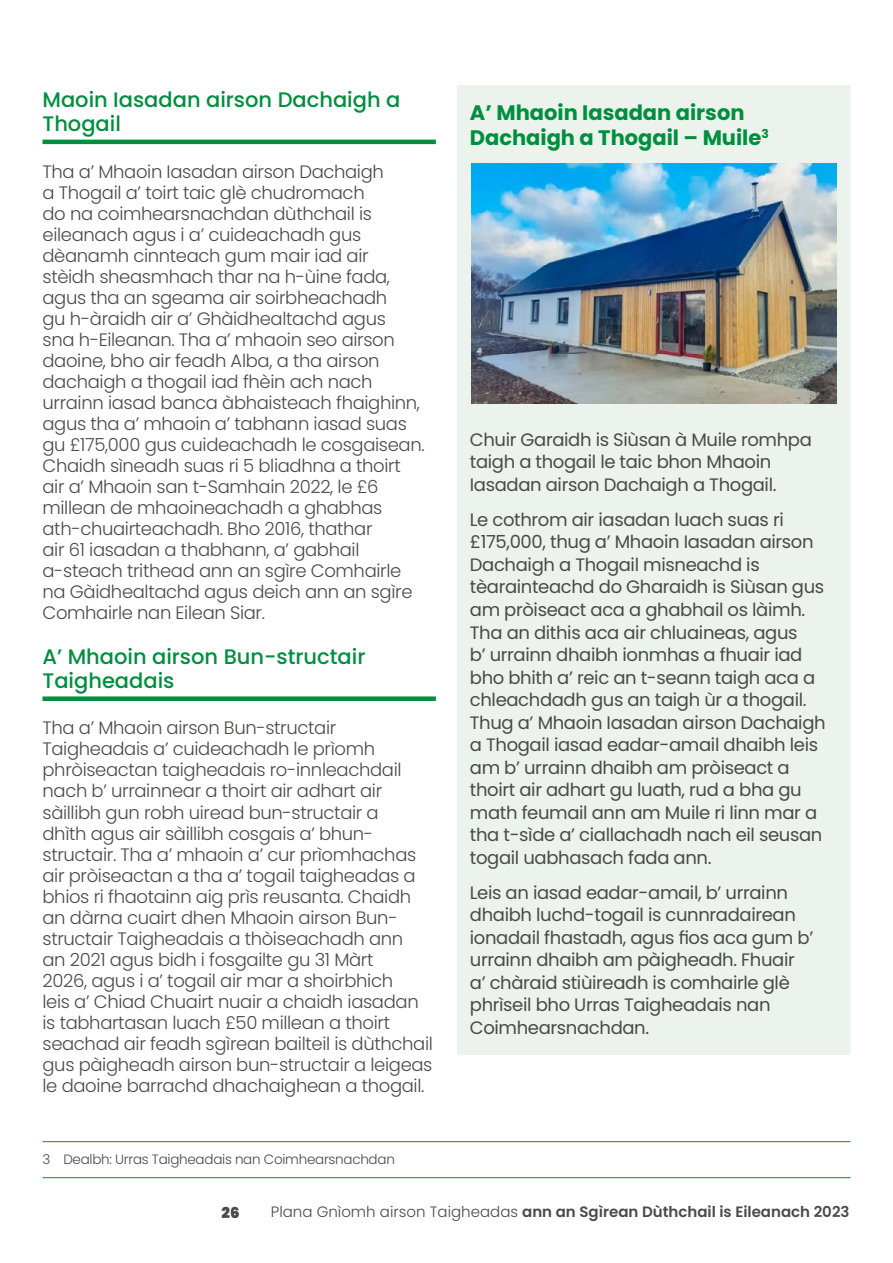
<style>
.page{position:relative;width:893px;height:1263px;background:#fff}
.page>*{position:absolute;margin:0;border:0;box-sizing:border-box;transform-origin:0 0}
.t1{font:500 21px/24px "Poppins";color:#008e3f}
.t2{font:700 21px/25.2px "Poppins";color:#008e3f}
.t3{font:300 18px/21px "Poppins";letter-spacing:-.02em;color:#4a4a49}
.t4{font:18px/22.5px "Poppins";letter-spacing:-.02em;color:#4a4a49}
.t5{font:600 15px "Poppins";color:#4a4a49}
.t6{font:900 15px "Poppins";color:#4a4a49}
.t7{font:300 13.5px "Poppins";letter-spacing:-.02em;color:#4a4a49}
.s1{font-weight:300}
</style>
<div class="page">
<hr style="left:43px;top:1141px;width:807px;height:1px;background:#008e3f">
<hr style="left:43px;top:1177px;width:807px;height:1px;background:#008e3f">
<hr style="left:43px;top:140px;width:393px;height:4px;background:#008e3f">
<div style="left:43px;top:696px;width:393px;height:5px;background:#008e3f"></div>
<div style="left:457px;top:85px;width:393px;height:970px;background:#ebf3ec"></div>
<img style="left:471px;top:163px;width:365px;height:240px">
<p class="t1" style="left:43px;top:88px;width:359px">Maoin Iasadan airson Dachaigh a<br>Thogail</p>
<p class="t3" style="left:43px;top:161px;width:384px">Tha a’ Mhaoin Iasadan airson Dachaigh<br>a Thogail a’ toirt taic glè chudromach<br>do na coimhearsnachdan dùthchail is eileanach agus i a’ cuideachadh gus dèanamh cinnteach gum mair iad air stèidh sheasmhach thar na h-ùine fada, agus tha an sgeama air soirbheachadh<br>gu h-àraidh air a’ Ghàidhealtachd agus<br>sna h-Eileanan. Tha a’ mhaoin seo airson daoine, bho air feadh Alba, a tha airson dachaigh a thogail iad fhèin ach nach urrainn iasad banca àbhaisteach fhaighinn, agus tha a’ mhaoin a’ tabhann iasad suas gu £175,000 gus cuideachadh le cosgaisean.<br>Chaidh sìneadh suas ri 5 bliadhna a thoirt air a’ Mhaoin san t-Samhain 2022, le £6 millean de mhaoineachadh a ghabhas ath-chuairteachadh. Bho 2016, thathar<br>air 61 iasadan a thabhann, a’ gabhail a-steach trithead ann an sgìre Comhairle na Gàidhealtachd agus deich ann an sgìre Comhairle nan Eilean Siar.</p>
<p class="t1" style="left:43px;top:645px;width:324px">A’ Mhaoin airson Bun-structair<br>Taigheadais</p>
<p class="t3" style="left:43px;top:718px;width:392px">Tha a’ Mhaoin airson Bun-structair Taigheadais a’ cuideachadh le prìomh phròiseactan taigheadais ro-innleachdail nach b’ urrainnear a thoirt air adhart air sàillibh gun robh uiread bun-structair a<br>dhìth agus air sàillibh cosgais a’ bhun&shy;structair. Tha a’ mhaoin a’ cur prìomhachas air pròiseactan a tha a’ togail taigheadas a bhios ri fhaotainn aig prìs reusanta. Chaidh an dàrna cuairt dhen Mhaoin airson Bun&shy;structair Taigheadais a thòiseachadh ann<br>an 2021 agus bidh i fosgailte gu 31 Màrt<br>2026, agus i a’ togail air mar a shoirbhich<br>leis a’ Chiad Chuairt nuair a chaidh iasadan is tabhartasan luach £50 millean a thoirt seachad air feadh sgìrean bailteil is dùthchail gus pàigheadh airson bun-structair a leigeas le daoine barrachd dhachaighean a thogail.</p>
<p class="t7" style="left:43px;top:1151px;width:354px">3 Dealbh: Urras Taigheadais nan Coimhearsnachdan</p>
<p class="t2" style="left:470px;top:100px;width:300px">A’ Mhaoin Iasadan airson<br>Dachaigh a Thogail – Muile<sup>3</sup></p>
<p class="t4" style="left:470px;top:428px;width:344px">Chuir Garaidh is Siùsan à Muile romhpa taigh a thogail le taic bhon Mhaoin<br>Iasadan airson Dachaigh a Thogail.</p>
<p class="t4" style="left:470px;top:508px;width:357px">Le cothrom air iasadan luach suas ri £175,000, thug a’ Mhaoin Iasadan airson Dachaigh a Thogail misneachd is tèarainteachd do Gharaidh is Siùsan gus am pròiseact aca a ghabhail os làimh.<br>Tha an dithis aca air chluaineas, agus<br>b’ urrainn dhaibh ionmhas a fhuair iad bho bhith a’ reic an t-seann taigh aca a chleachdadh gus an taigh ùr a thogail.<br>Thug a’ Mhaoin Iasadan airson Dachaigh a Thogail iasad eadar-amail dhaibh leis am b’ urrainn dhaibh am pròiseact a thoirt air adhart gu luath, rud a bha gu math feumail ann am Muile ri linn mar a tha t-sìde a’ ciallachadh nach eil seusan togail uabhasach fada ann.</p>
<p class="t4" style="left:470px;top:881px;width:345px">Leis an iasad eadar-amail, b’ urrainn dhaibh luchd-togail is cunnradairean ionadail fhastadh, agus fios aca gum b’ urrainn dhaibh am pàigheadh. Fhuair a’ chàraid stiùireadh is comhairle glè phrìseil bho Urras Taigheadais nan Coimhearsnachdan.</p>
<p class="t6" style="left:222px;top:1204px;width:19px">26</p>
<p class="t5" style="left:271px;top:1203px;width:580px"><span class="s1">Plana Gnìomh airson Taigheadas</span> ann an Sgìrean Dùthchail is Eileanach 2023</p>
</div>
